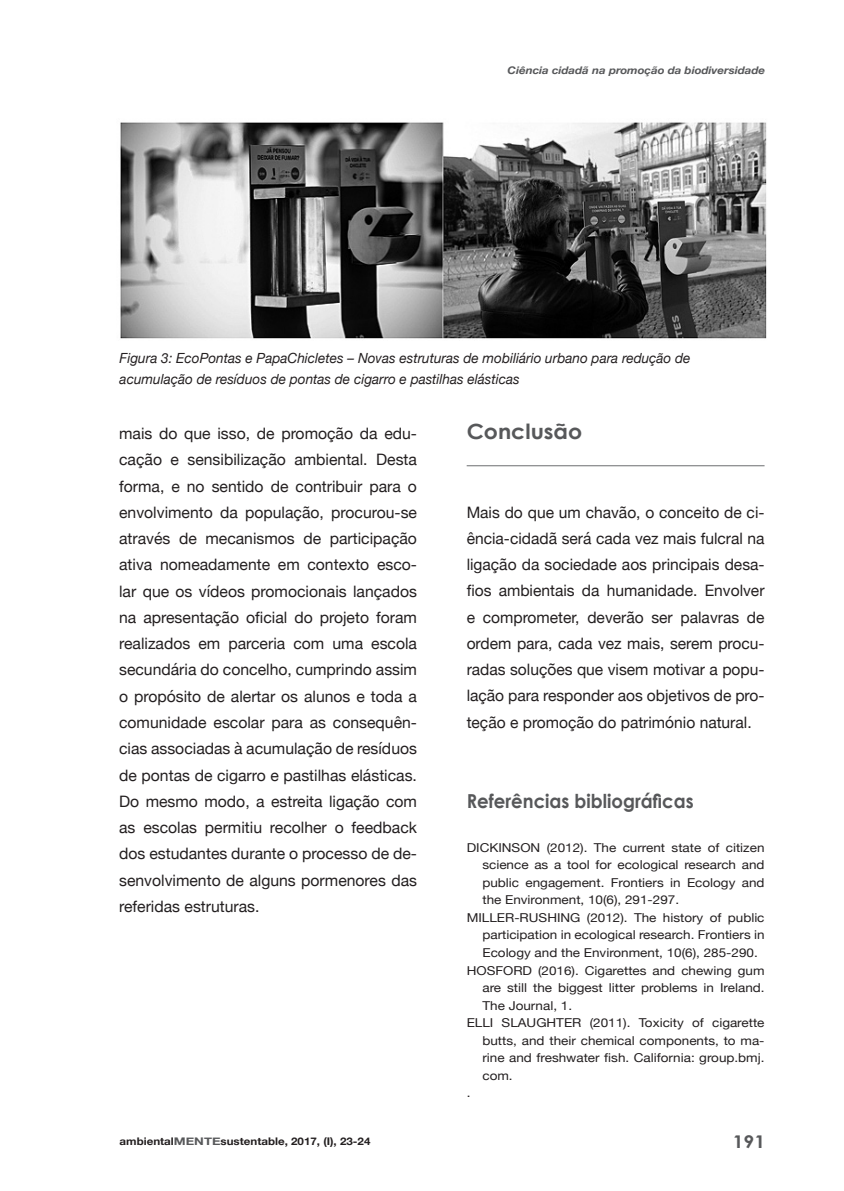
<style>
.page{position:relative;width:844px;height:1191px;background:#fff}
.page>*{position:absolute;margin:0;border:0;box-sizing:border-box;transform-origin:0 0}
.t1{font:700 21px "Century Gothic";color:#57585a;scale:1.05 1}
.t2{font:700 19.25px "Century Gothic";color:#57585a;scale:.94 1}
.t3{font:700 17.5px "Century Gothic";color:#57585a;scale:1.1 1}
.t4{font:15.75px/26.2px "Helvetica Neue";color:#231f20;text-align:justify}
.t5{font:italic 14px/21px "Helvetica Neue";color:#231f20}
.t6{font:12.25px "Helvetica Neue";color:#231f20;scale:1.1 1}
.t7{font:700 10.5px "Helvetica Neue";color:#231f20;scale:1.1 1}
.t8{font:italic 700 10.5px "Helvetica Neue";color:#57585a;scale:1.1 1}
.s1{color:#57585a}
</style>
<div class="page">
<hr style="left:466px;top:465px;width:298px;height:1px;background:#6c6d70">
<img style="left:120px;top:122px;width:647px;height:217px">
<p class="t8" style="left:507px;top:63px;width:235px">Ciência cidadã na promoção da biodiversidade</p>
<p class="t5" style="left:120px;top:347px;width:572px">Figura 3: EcoPontas e PapaChicletes – Novas estruturas de mobiliário urbano para redução de acumulação de resíduos de pontas de cigarro e pastilhas elásticas</p>
<h1 class="t1" style="left:466px;top:418px;width:112px">Conclusão</h1>
<p class="t4" style="left:119px;top:420px;width:299px">mais do que isso, de promoção da edu&shy;cação e sensibilização ambiental. Desta forma, e no sentido de contribuir para o envolvimento da população, procurou-se através de mecanismos de participação ativa nomeadamente em contexto esco&shy;lar que os vídeos promocionais lançados na apresentação oficial do projeto foram realizados em parceria com uma escola secundária do concelho, cumprindo assim o propósito de alertar os alunos e toda a comunidade escolar para as consequên&shy;cias associadas à acumulação de resíduos de pontas de cigarro e pastilhas elásticas.<br>Do mesmo modo, a estreita ligação com as escolas permitiu recolher o feedback dos estudantes durante o processo de de&shy;senvolvimento de alguns pormenores das referidas estruturas.</p>
<p class="t4" style="left:466px;top:498px;width:299px">Mais do que um chavão, o conceito de ci&shy;ência-cidadã será cada vez mais fulcral na ligação da sociedade aos principais desa&shy;fios ambientais da humanidade. Envolver e comprometer, deverão ser palavras de ordem para, cada vez mais, serem procu&shy;radas soluções que visem motivar a popu&shy;lação para responder aos objetivos de pro&shy;teção e promoção do património natural.</p>
<p class="t2" style="left:466px;top:789px;width:243px">Referências bibliográficas</p>
<p class="t6" style="left:466px;top:840px;width:272px">DICKINSON (2012). The current state of citizen</p>
<p class="t6" style="left:482px;top:857px;width:258px">science as a tool for ecological research and</p>
<p class="t6" style="left:482px;top:875px;width:258px">public engagement. Frontiers in Ecology and</p>
<p class="t6" style="left:482px;top:892px;width:180px">the Environment, 10(6), 291-297.</p>
<p class="t6" style="left:466px;top:910px;width:272px">MILLER-RUSHING (2012). The history of public</p>
<p class="t6" style="left:482px;top:927px;width:258px">participation in ecological research. Frontiers in</p>
<p class="t6" style="left:482px;top:945px;width:252px">Ecology and the Environment, 10(6), 285-290.</p>
<p class="t6" style="left:466px;top:962px;width:272px">HOSFORD (2016). Cigarettes and chewing gum</p>
<p class="t6" style="left:482px;top:980px;width:258px">are still the biggest litter problems in Ireland.</p>
<p class="t6" style="left:482px;top:997px;width:83px">The Journal, 1.</p>
<p class="t6" style="left:466px;top:1015px;width:272px">ELLI SLAUGHTER (2011). Toxicity of cigarette</p>
<p class="t6" style="left:482px;top:1032px;width:258px">butts, and their chemical components, to ma-</p>
<p class="t6" style="left:482px;top:1050px;width:258px">rine and freshwater fish. California: group.bmj.</p>
<p class="t6" style="left:482px;top:1067px;width:29px">com.</p>
<p class="t6" style="left:466px;top:1085px;width:5px">.</p>
<p class="t7" style="left:119px;top:1134px;width:229px">ambiental<span class="s1">MENTE</span>sustentable, 2017, (I), 23-24</p>
<p class="t3" style="left:732px;top:1130px;width:31px">191</p>
</div>
